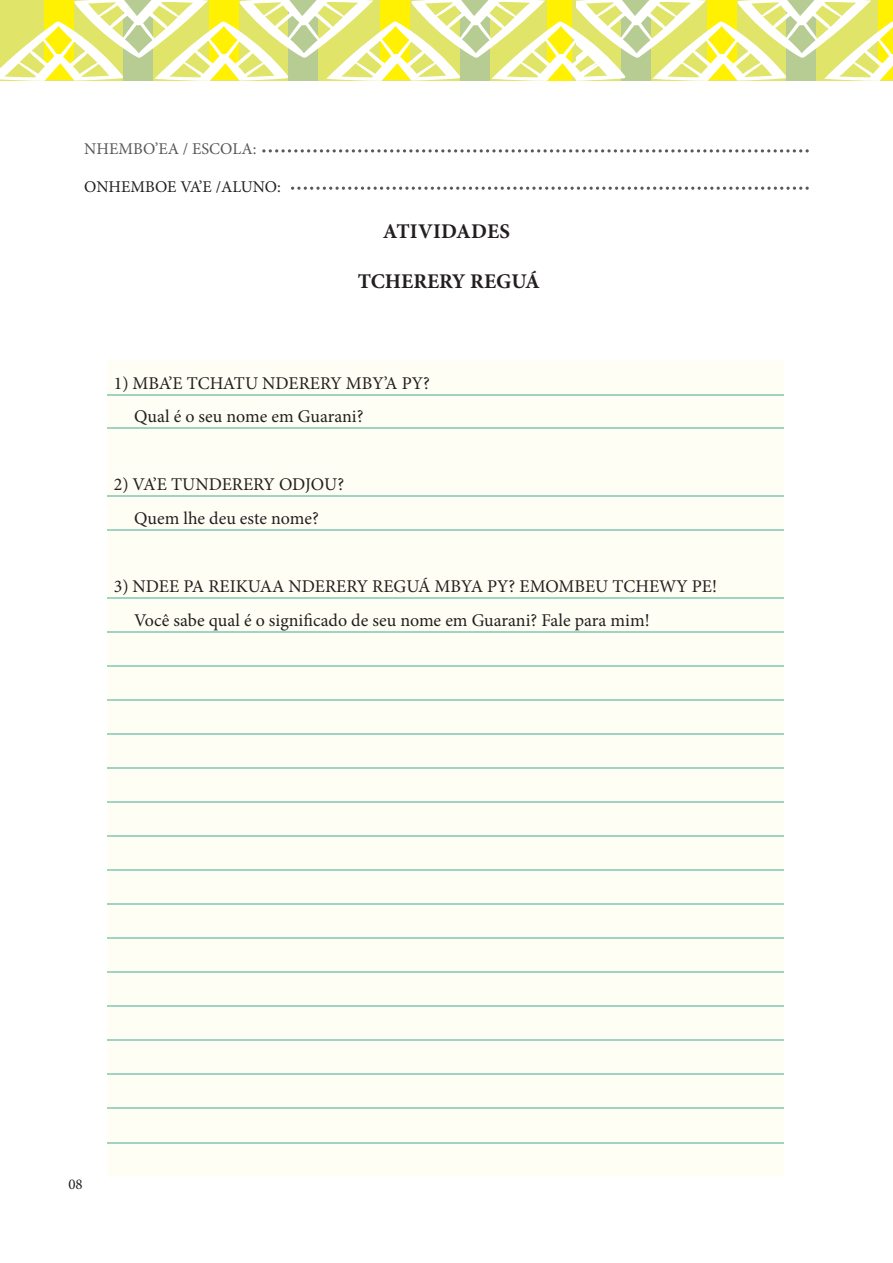
<style>
.page{position:relative;width:893px;height:1263px;background:#fff}
.page>*{position:absolute;margin:0;border:0;box-sizing:border-box;transform-origin:0 0}
.t1{font:700 20.85px "Minion Pro";color:#231f20}
.t2{font:18px/34px "Minion Pro";color:#231f20}
.t3{font:16.5px "Minion Pro";color:#231f20}
.t4{font:16.5px "Minion Pro";color:#57585a}
.t5{font:15px "Minion Pro";color:#231f20}
</style>
<div class="page">
<svg style="left:262px;top:149px;width:547px;height:4px"></svg>
<svg style="left:291px;top:187px;width:518px;height:3px"></svg>
<div style="left:108px;top:360px;width:676px;height:816px;background:#fffef4"></div>
<hr style="left:108px;top:394px;width:676px;height:1px;background:#a1d3c2">
<hr style="left:108px;top:427px;width:676px;height:2px;background:#a1d3c2">
<hr style="left:108px;top:496px;width:676px;height:1px;background:#a1d3c2">
<hr style="left:108px;top:530px;width:676px;height:1px;background:#a1d3c2">
<hr style="left:108px;top:598px;width:676px;height:1px;background:#a1d3c2">
<hr style="left:108px;top:632px;width:676px;height:1px;background:#a1d3c2">
<hr style="left:108px;top:666px;width:676px;height:1px;background:#a1d3c2">
<hr style="left:108px;top:700px;width:676px;height:1px;background:#a1d3c2">
<hr style="left:108px;top:734px;width:676px;height:1px;background:#a1d3c2">
<hr style="left:108px;top:768px;width:676px;height:1px;background:#a1d3c2">
<hr style="left:108px;top:802px;width:676px;height:1px;background:#a1d3c2">
<hr style="left:108px;top:836px;width:676px;height:1px;background:#a1d3c2">
<hr style="left:108px;top:870px;width:676px;height:1px;background:#a1d3c2">
<hr style="left:108px;top:904px;width:676px;height:1px;background:#a1d3c2">
<hr style="left:108px;top:938px;width:676px;height:1px;background:#a1d3c2">
<hr style="left:108px;top:972px;width:676px;height:1px;background:#a1d3c2">
<hr style="left:108px;top:1006px;width:676px;height:1px;background:#a1d3c2">
<hr style="left:108px;top:1040px;width:676px;height:1px;background:#a1d3c2">
<hr style="left:108px;top:1074px;width:676px;height:1px;background:#a1d3c2">
<hr style="left:108px;top:1108px;width:676px;height:1px;background:#a1d3c2">
<hr style="left:108px;top:1142px;width:676px;height:1px;background:#a1d3c2">
<svg style="left:0;top:0;width:893px;height:81px"></svg>
<p class="t4" style="left:84px;top:138px;width:174px">NHEMBO’EA / ESCOLA:</p>
<p class="t3" style="left:84px;top:175px;width:198px">ONHEMBOE VA’E /ALUNO:</p>
<p class="t1" style="left:383px;top:217px;width:129px">ATIVIDADES</p>
<p class="t1" style="left:358px;top:267px;width:184px">TCHERERY REGUÁ</p>
<p class="t2" style="left:134px;top:366px;width:297px;line-height:33.3px;text-indent:-20px">1) MBA’E TCHATU NDERERY MBY’A PY?<br>Qual é o seu nome em Guarani?</p>
<p class="t2" style="left:114px;top:467px;width:232px;text-align:center">2) VA’E TUNDERERY ODJOU?<br>Quem lhe deu este nome?</p>
<p class="t2" style="left:134px;top:569px;width:584px;text-indent:-20px">3) NDEE PA REIKUAA NDERERY REGUÁ MBYA PY? EMOMBEU TCHEWY PE!<br>Você sabe qual é o significado de seu nome em Guarani? Fale para mim!</p>
<p class="t5" style="left:68px;top:1174px;width:16px">08</p>
</div>
